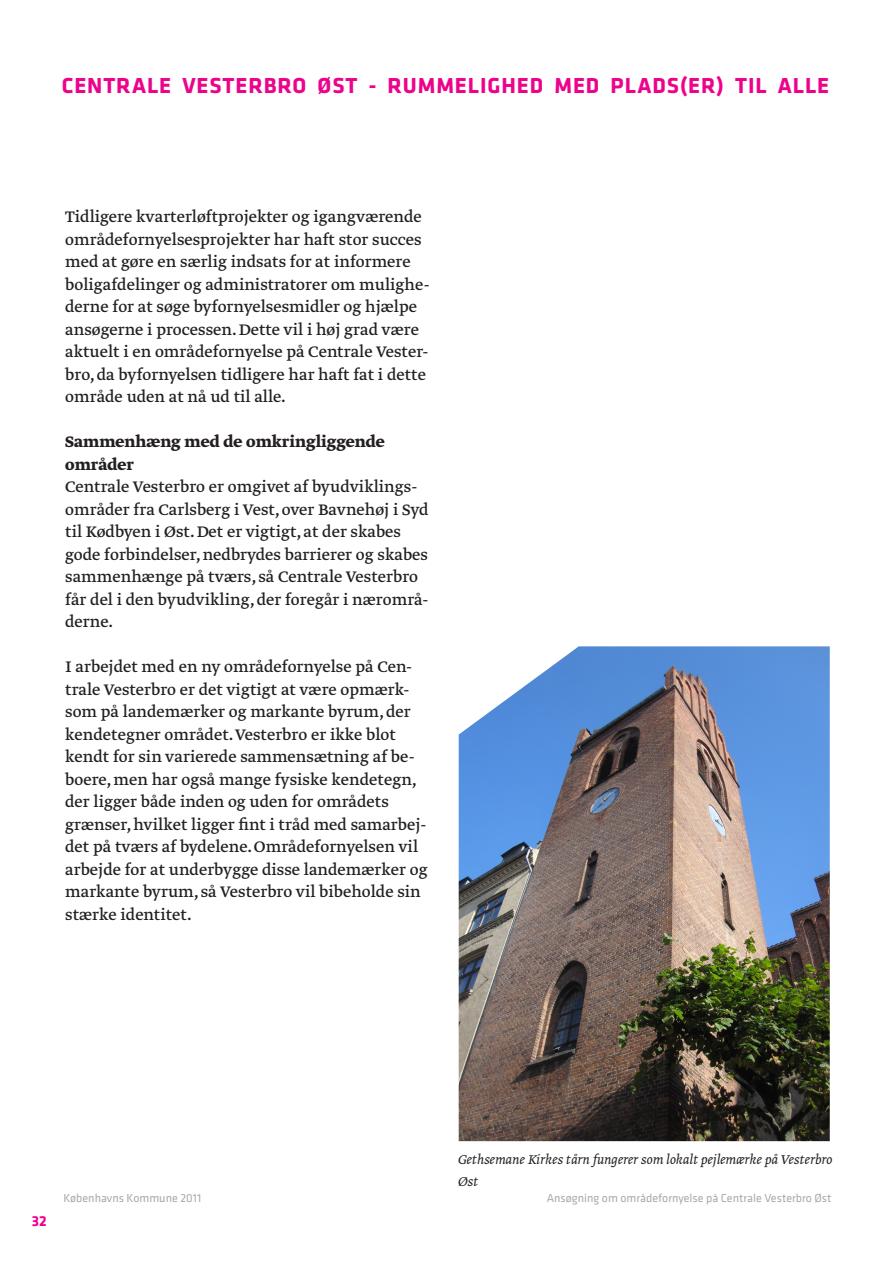
<style>
.page{position:relative;width:893px;height:1263px;background:#fff}
.page>*{position:absolute;margin:0;border:0;box-sizing:border-box;transform-origin:0 0}
.t1{font:700 22.5px "Klavika";letter-spacing:.04em;color:#ed028c}
.t2{font:18px/22.5px "Greta Text";color:#231f20}
.t3{font:700 18px/22.5px "Greta Text";color:#231f20}
.t4{font:italic 300 15px/22.5px "Greta Text";color:#231f20}
.t5{font:700 15px "Klavika";color:#ed028c}
.t6{font:12px "Klavika";color:#a8a9ad}
</style>
<div class="page">
<img style="left:459px;top:646px;width:371px;height:495px">
<p class="t1" style="left:62px;top:74px;width:769px">CENTRALE VESTERBRO ØST - RUMMELIGHED MED PLADS(ER) TIL ALLE</p>
<p class="t2" style="left:65px;top:207px;width:366px">Tidligere kvarterløftprojekter og igangværende områdefornyelsesprojekter har haft stor succes med at gøre en særlig indsats for at informere boligafdelinger og administratorer om mulighe&shy;derne for at søge byfornyelsesmidler og hjælpe ansøgerne i processen. Dette vil i høj grad være aktuelt i en områdefornyelse på Centrale Vester&shy;bro, da byfornyelsen tidligere har haft fat i dette område uden at nå ud til alle.</p>
<p class="t3" style="left:65px;top:432px;width:321px">Sammenhæng med de omkringliggende områder</p>
<p class="t2" style="left:65px;top:477px;width:365px">Centrale Vesterbro er omgivet af byudviklings&shy;områder fra Carlsberg i Vest, over Bavnehøj i Syd til Kødbyen i Øst. Det er vigtigt, at der skabes gode forbindelser, nedbrydes barrierer og skabes sammenhænge på tværs, så Centrale Vesterbro får del i den byudvikling, der foregår i nærområ&shy;derne.</p>
<p class="t2" style="left:65px;top:657px;width:364px">I arbejdet med en ny områdefornyelse på Cen&shy;trale Vesterbro er det vigtigt at være opmærk&shy;som på landemærker og markante byrum, der kendetegner området. Vesterbro er ikke blot kendt for sin varierede sammensætning af be&shy;boere, men har også mange fysiske kendetegn, der ligger både inden og uden for områdets grænser, hvilket ligger fint i tråd med samarbej&shy;det på tværs af bydelene. Områdefornyelsen vil arbejde for at underbygge disse landemærker og markante byrum, så Vesterbro vil bibeholde sin stærke identitet.</p>
<p class="t5" style="left:32px;top:1212px;width:16px">32</p>
<p class="t4" style="left:458px;top:1148px;width:376px">Gethsemane Kirkes tårn fungerer som lokalt pejlemærke på Vesterbro<br>Øst</p>
<p class="t6" style="left:63px;top:1193px;width:139px">Københavns Kommune 2011</p>
<p class="t6" style="left:547px;top:1193px;width:286px">Ansøgning om områdefornyelse på Centrale Vesterbro Øst</p>
</div>
